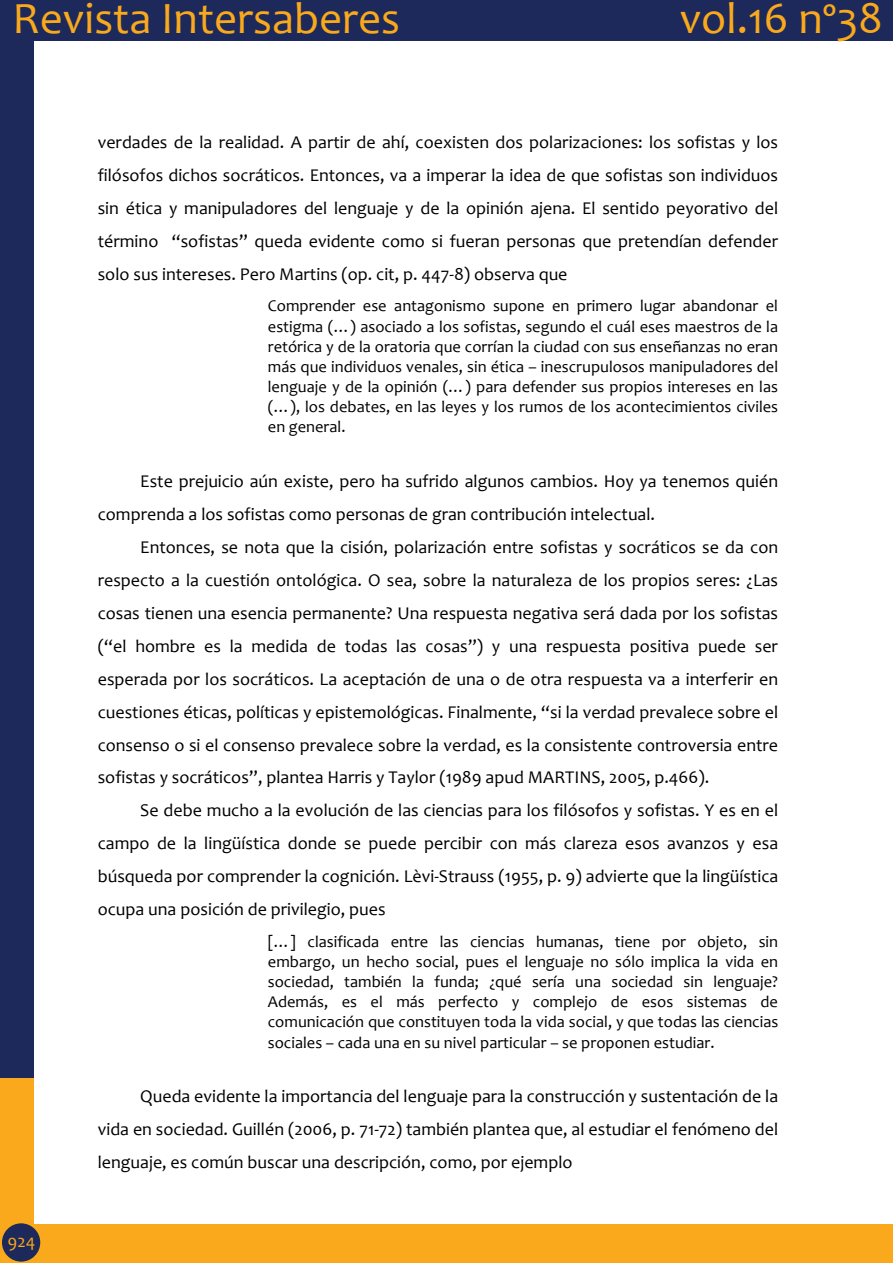
<style>
.page{position:relative;width:893px;height:1263px;background:#fff}
.page>*{position:absolute;margin:0;border:0;box-sizing:border-box;transform-origin:0 0}
.t1{font:45px "Candara";color:#f9a91b}
.t2{font:18px/33px "Candara";color:#000;text-align:justify}
.t3{font:18px "Candara";color:#f9a91b}
.t4{font:16.5px/20.1px "Candara";color:#000;text-align:justify}
</style>
<div class="page">
<div style="left:0;top:0;width:33px;height:1081px;background:#1d295a"></div>
<div style="left:0;top:0;width:893px;height:41px;background:#1d295a"></div>
<div style="left:0;top:1078px;width:33px;height:185px;background:#f9a91b"></div>
<div style="left:21px;top:1224px;width:872px;height:39px;background:#f9a91b"></div>
<div style="left:2px;top:1223px;width:38px;height:38px;background:#1d295a;border-radius:50%"></div>
<h1 class="t1" style="left:13px;top:-9px;width:389px">Revista Intersaberes</h1>
<h1 class="t1" style="left:680px;top:-9px;width:205px">vol.16 nº38</h1>
<p class="t3" style="left:8px;top:1229px;width:29px">924</p>
<p class="t2" style="left:98px;top:126px;width:682px">verdades de la realidad. A partir de ahí, coexisten dos polarizaciones: los sofistas y los filósofos dichos socráticos. Entonces, va a imperar la idea de que sofistas son individuos sin ética y manipuladores del lenguaje y de la opinión ajena. El sentido peyorativo del término “sofistas” queda evidente como si fueran personas que pretendían defender solo sus intereses. Pero Martins (op. cit, p. 447-8) observa que</p>
<p class="t4" style="left:268px;top:296px;width:512px">Comprender ese antagonismo supone en primero lugar abandonar el estigma (…) asociado a los sofistas, segundo el cuál eses maestros de la retórica y de la oratoria que corrían la ciudad con sus enseñanzas no eran más que individuos venales, sin ética – inescrupulosos manipuladores del lenguaje y de la opinión (…) para defender sus propios intereses en las (…), los debates, en las leyes y los rumos de los acontecimientos civiles en general.</p>
<p class="t2" style="left:140px;top:464px;width:639px">Este prejuicio aún existe, pero ha sufrido algunos cambios. Hoy ya tenemos quién</p>
<p class="t2" style="left:98px;top:497px;width:559px">comprenda a los sofistas como personas de gran contribución intelectual.</p>
<p class="t2" style="left:140px;top:530px;width:639px">Entonces, se nota que la cisión, polarización entre sofistas y socráticos se da con</p>
<p class="t2" style="left:98px;top:563px;width:682px">respecto a la cuestión ontológica. O sea, sobre la naturaleza de los propios seres: ¿Las</p>
<p class="t2" style="left:98px;top:596px;width:682px">cosas tienen una esencia permanente? Una respuesta negativa será dada por los sofistas</p>
<p class="t2" style="left:98px;top:629px;width:682px">(“el hombre es la medida de todas las cosas”) y una respuesta positiva puede ser</p>
<p class="t2" style="left:98px;top:662px;width:682px">esperada por los socráticos. La aceptación de una o de otra respuesta va a interferir en</p>
<p class="t2" style="left:98px;top:695px;width:682px">cuestiones éticas, políticas y epistemológicas. Finalmente, “si la verdad prevalece sobre el</p>
<p class="t2" style="left:98px;top:728px;width:682px">consenso o si el consenso prevalece sobre la verdad, es la consistente controversia entre</p>
<p class="t2" style="left:98px;top:761px;width:613px">sofistas y socráticos”, plantea Harris y Taylor (1989 apud MARTINS, 2005, p.466).</p>
<p class="t2" style="left:140px;top:794px;width:639px">Se debe mucho a la evolución de las ciencias para los filósofos y sofistas. Y es en el</p>
<p class="t2" style="left:98px;top:827px;width:682px">campo de la lingüística donde se puede percibir con más clareza esos avanzos y esa</p>
<p class="t2" style="left:98px;top:860px;width:682px">búsqueda por comprender la cognición. Lèvi-Strauss (1955, p. 9) advierte que la lingüística</p>
<p class="t2" style="left:98px;top:893px;width:289px">ocupa una posición de privilegio, pues</p>
<p class="t4" style="left:268px;top:931px;width:512px">[…] clasificada entre las ciencias humanas, tiene por objeto, sin embargo, un hecho social, pues el lenguaje no sólo implica la vida en sociedad, también la funda; ¿qué sería una sociedad sin lenguaje?<br>Además, es el más perfecto y complejo de esos sistemas de comunicación que constituyen toda la vida social, y que todas las ciencias sociales – cada una en su nivel particular – se proponen estudiar.</p>
<p class="t2" style="left:98px;top:1079px;width:682px;text-indent:43px">Queda evidente la importancia del lenguaje para la construcción y sustentación de la vida en sociedad. Guillén (2006, p. 71-72) también plantea que, al estudiar el fenómeno del lenguaje, es común buscar una descripción, como, por ejemplo</p>
</div>
